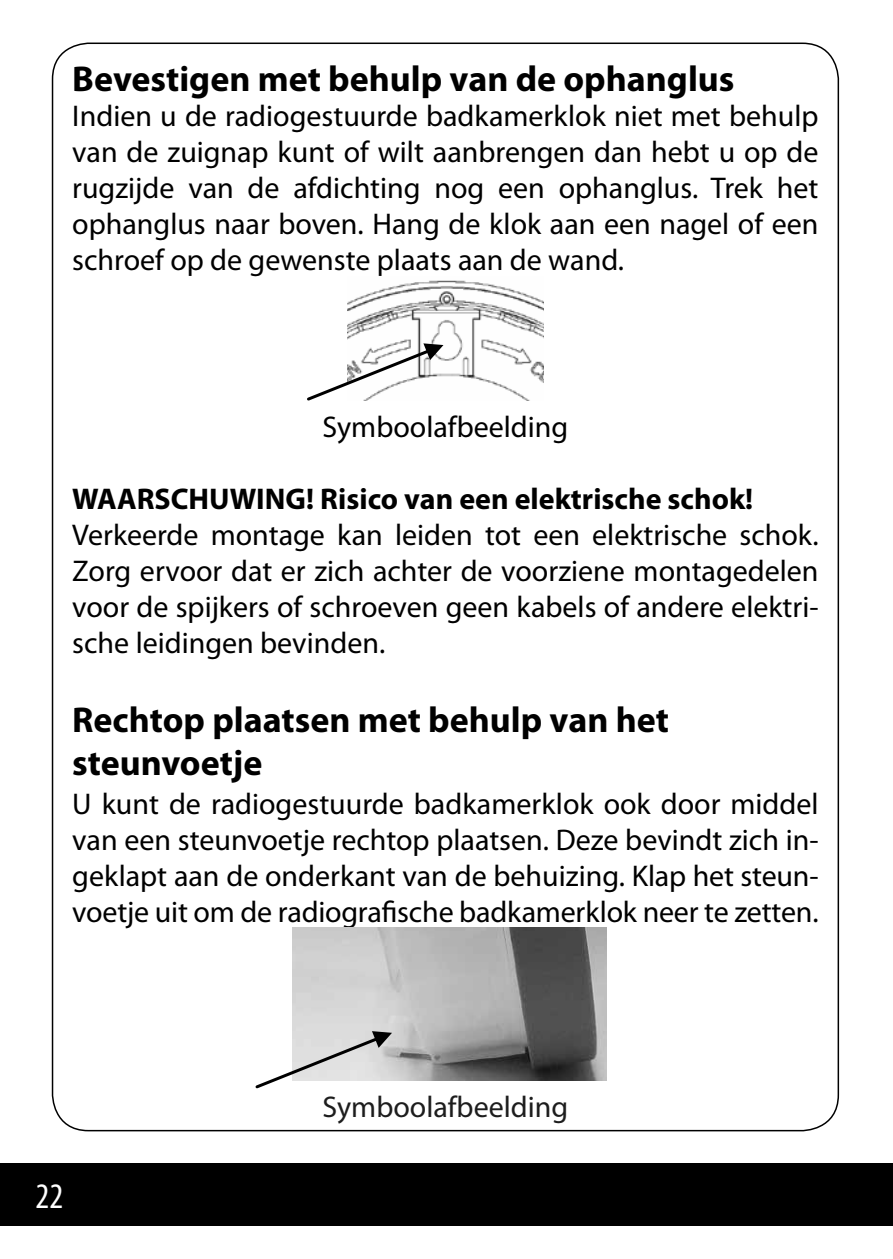
<style>
.page{position:relative;width:893px;height:1259px;background:#fff}
.page>*{position:absolute;margin:0;border:0;box-sizing:border-box;transform-origin:0 0}
.t1{font:700 36px/43.2px "Myriad Pro";color:#000}
.t2{font:condensed 36px "Myriad Pro";color:#fff}
.t3{font:30px/36px "Myriad Pro";color:#000;text-align:justify}
.t4{font:700 30px "Myriad Pro";color:#000}
.t5{font:30px "Myriad Pro";color:#1d1d1d}
</style>
<div class="page">
<div style="left:0;top:1163px;width:893px;height:62px;background:#000"></div>
<img style="left:348px;top:280px;width:195px;height:121px">
<img style="left:292px;top:927px;width:314px;height:153px">
<svg style="left:307px;top:343px;width:136px;height:58px"></svg>
<svg style="left:255px;top:1031px;width:137px;height:58px"></svg>
<p class="t1" style="left:72px;top:58px;width:664px">Bevestigen met behulp van de ophanglus</p>
<p class="t3" style="left:72px;top:99px;width:748px">Indien u de radiogestuurde badkamerklok niet met behulp van de zuignap kunt of wilt aanbrengen dan hebt u op de rugzijde van de afdichting nog een ophanglus. Trek het ophanglus naar boven. Hang de klok aan een nagel of een schroef op de gewenste plaats aan de wand.</p>
<p class="t3" style="left:323px;top:409px;width:247px">Symboolafbeelding</p>
<p class="t4" style="left:72px;top:482px;width:682px">WAARSCHUWING! Risico van een elektrische schok!</p>
<p class="t3" style="left:72px;top:517px;width:748px">Verkeerde montage kan leiden tot een elektrische schok.<br>Zorg ervoor dat er zich achter de voorziene montagedelen voor de spijkers of schroeven geen kabels of andere elektri&shy;sche leidingen bevinden.</p>
<p class="t1" style="left:72px;top:698px;width:598px">Rechtop plaatsen met behulp van het steunvoetje</p>
<p class="t3" style="left:72px;top:786px;width:748px">U kunt de radiogestuurde badkamerklok ook door middel van een steunvoetje rechtop plaatsen. Deze bevindt zich in&shy;geklapt aan de onderkant van de behuizing. Klap het steun&shy;voetje uit om de radiografische badkamerklok neer te zetten.</p>
<p class="t2" style="left:36px;top:1174px;width:29px">22</p>
<p class="t5" style="left:323px;top:1090px;width:247px">Symboolafbeelding</p>
</div>
